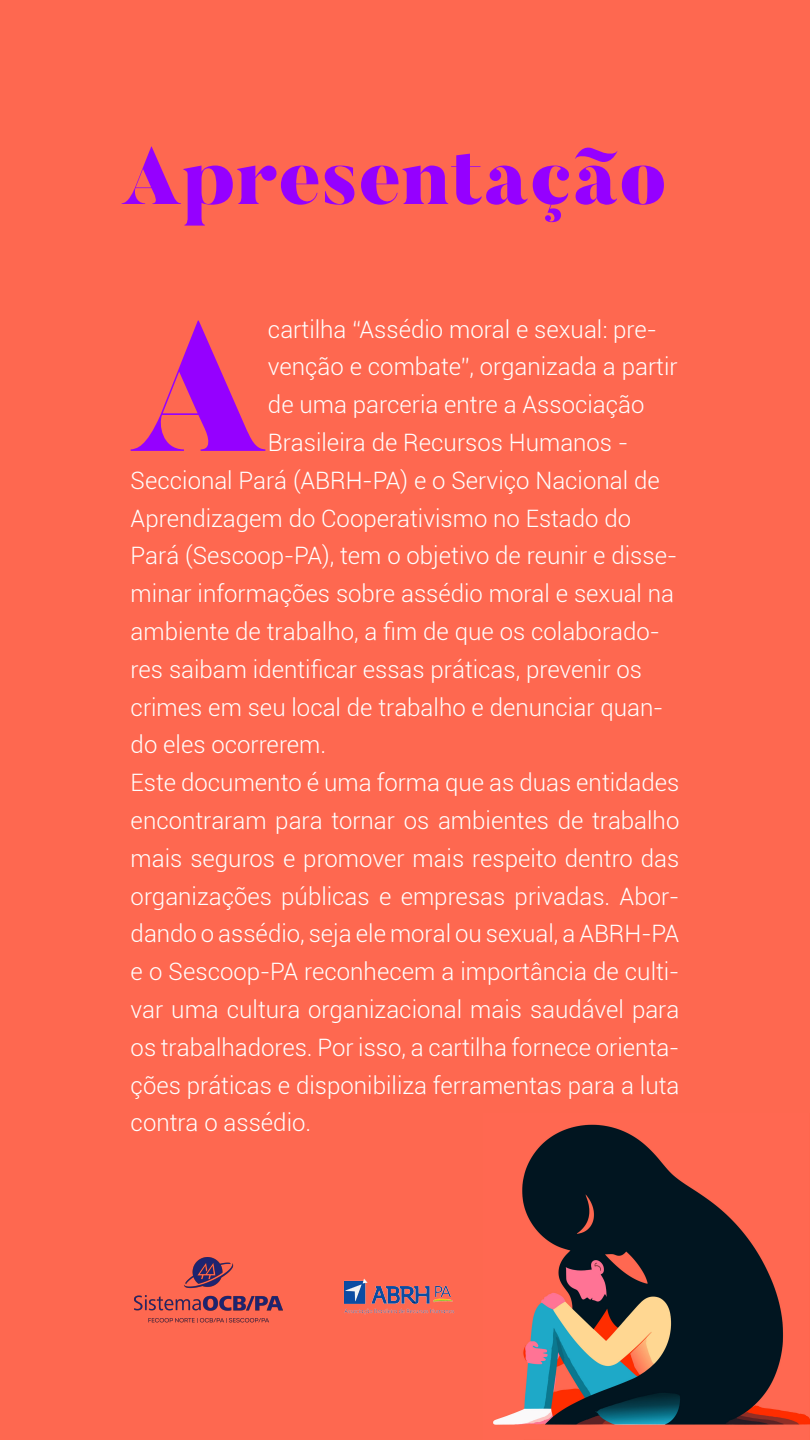
<style>
.page{position:relative;width:810px;height:1440px;background:#fe6850}
.page>*{position:absolute;margin:0;border:0;box-sizing:border-box;transform-origin:0 0}
.t1{font:900 185.1px "Butler";color:#9500ff}
.t2{font:900 81.6px "Butler";color:#9500ff}
.t3{font:300 24px "Roboto";color:#fff}
</style>
<div class="page">
<img style="left:493px;top:1124px;width:317px;height:301px">
<img style="left:135px;top:1257px;width:147px;height:66px">
<img style="left:344px;top:1278px;width:111px;height:37px">
<h2 class="t2" style="left:120px;top:124px;width:549px">Apresentação</h2>
<h1 class="t1" style="left:127px;top:269px;width:143px">A</h1>
<p class="t3" style="left:268px;top:312px;width:391px">cartilha “Assédio moral e sexual: pre-</p>
<p class="t3" style="left:268px;top:350px;width:411px">venção e combate”, organizada a partir</p>
<p class="t3" style="left:268px;top:388px;width:378px">de uma parceria entre a Associação</p>
<p class="t3" style="left:268px;top:426px;width:362px">Brasileira de Recursos Humanos -</p>
<p class="t3" style="left:131px;top:464px;width:531px">Seccional Pará (ABRH-PA) e o Serviço Nacional de</p>
<p class="t3" style="left:131px;top:501px;width:502px">Aprendizagem do Cooperativismo no Estado do</p>
<p class="t3" style="left:131px;top:539px;width:548px">Pará (Sescoop-PA), tem o objetivo de reunir e disse-</p>
<p class="t3" style="left:131px;top:577px;width:545px">minar informações sobre assédio moral e sexual na</p>
<p class="t3" style="left:131px;top:615px;width:531px">ambiente de trabalho, a fim de que os colaborado-</p>
<p class="t3" style="left:131px;top:653px;width:513px">res saibam identificar essas práticas, prevenir os</p>
<p class="t3" style="left:131px;top:690px;width:534px">crimes em seu local de trabalho e denunciar quan-</p>
<p class="t3" style="left:131px;top:728px;width:197px">do eles ocorrerem.</p>
<p class="t3" style="left:131px;top:766px;width:550px">Este documento é uma forma que as duas entidades</p>
<p class="t3" style="left:131px;top:804px;width:550px">encontraram para tornar os ambientes de trabalho</p>
<p class="t3" style="left:131px;top:842px;width:550px">mais seguros e promover mais respeito dentro das</p>
<p class="t3" style="left:131px;top:879px;width:550px">organizações públicas e empresas privadas. Abor-</p>
<p class="t3" style="left:131px;top:917px;width:550px">dando o assédio, seja ele moral ou sexual, a ABRH-PA</p>
<p class="t3" style="left:131px;top:955px;width:550px">e o Sescoop-PA reconhecem a importância de culti-</p>
<p class="t3" style="left:131px;top:993px;width:550px">var uma cultura organizacional mais saudável para</p>
<p class="t3" style="left:131px;top:1031px;width:550px">os trabalhadores. Por isso, a cartilha fornece orienta-</p>
<p class="t3" style="left:131px;top:1068px;width:550px">ções práticas e disponibiliza ferramentas para a luta</p>
<p class="t3" style="left:131px;top:1106px;width:182px">contra o assédio.</p>
</div>
